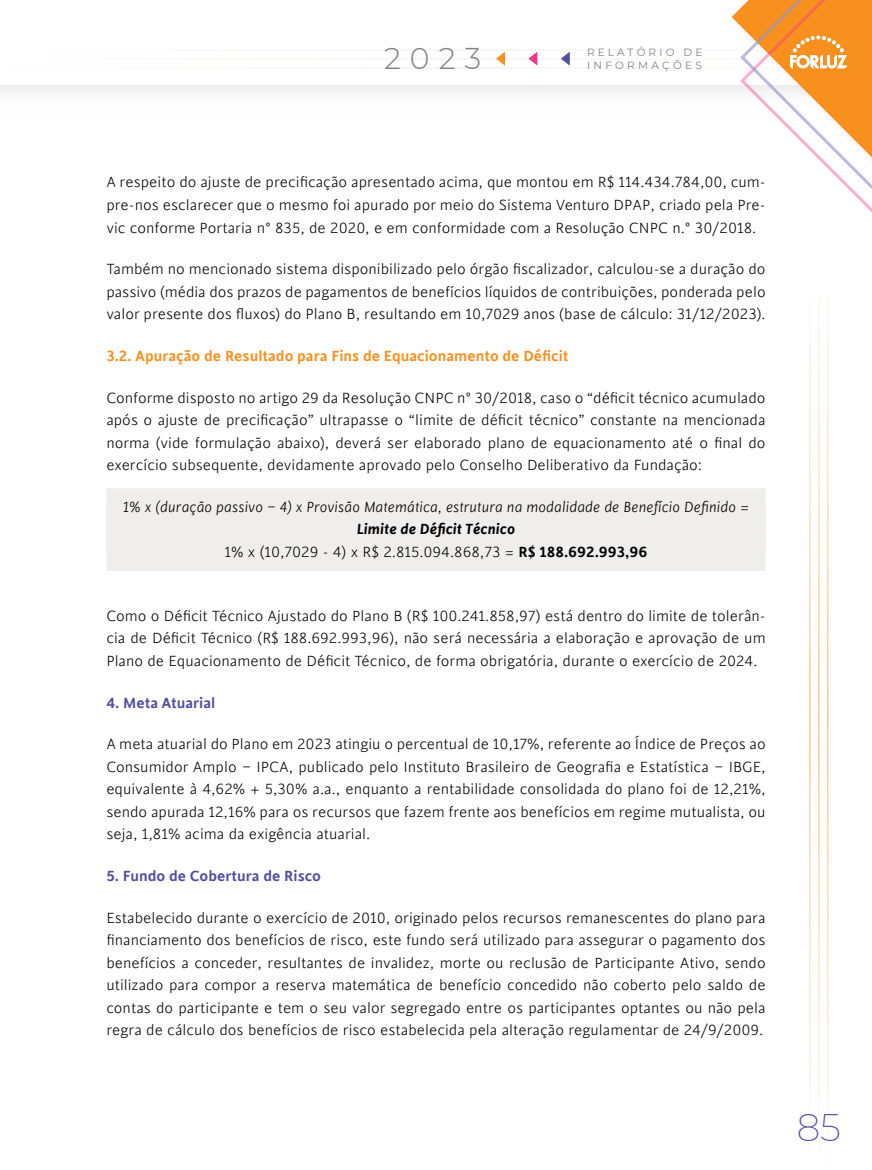
<style>
.page{position:relative;width:872px;height:1170px;background:#fff}
.page>*{position:absolute;margin:0;border:0;box-sizing:border-box;transform-origin:0 0}
.t1{font:200 37.5px "Montserrat";color:#514ea1}
.t2{font:300 30px "Montserrat";color:#808285}
.t3{font:300 16.5px/22.5px "Cinta";color:#000;text-align:justify}
.t4{font:italic 300 16.5px "Cinta";color:#000}
.t5{font:600 16.5px "Cinta";color:#f7901e}
.t6{font:600 16.5px "Cinta";letter-spacing:-.005em;color:#514ea1}
.t7{font:10.5px "Montserrat";letter-spacing:.3em;color:#808285}
.s1{font-weight:600;font-style:italic}
.s2{font-weight:600}
</style>
<div class="page">
<hr style="left:827px;top:733px;width:1px;height:436px;background:#f7901e">
<hr style="left:818px;top:733px;width:1px;height:436px;background:#f7901e">
<hr style="left:809px;top:733px;width:1px;height:436px;background:#f7901e">
<hr style="left:827px;top:298px;width:1px;height:435px;background:#f7901e">
<hr style="left:818px;top:298px;width:1px;height:435px;background:#f7901e">
<hr style="left:809px;top:298px;width:1px;height:435px;background:#f7901e">
<hr style="left:0;top:49px;width:455px;height:2px;background:#e9e6d6">
<hr style="left:0;top:58px;width:455px;height:2px;background:#e9e6d6">
<hr style="left:0;top:67px;width:455px;height:2px;background:#e9e6d6">
<hr style="left:455px;top:49px;width:417px;height:2px;background:#e9e6d6">
<hr style="left:455px;top:58px;width:417px;height:2px;background:#e9e6d6">
<hr style="left:455px;top:67px;width:417px;height:2px;background:#e9e6d6">
<div style="left:0;top:85px;width:808px;height:36px;background:linear-gradient(to bottom,#f3f3f3,#fff)"></div>
<svg style="left:528px;top:52px;width:9px;height:14px"></svg>
<svg style="left:561px;top:52px;width:9px;height:14px"></svg>
<svg style="left:496px;top:52px;width:9px;height:14px"></svg>
<div style="left:727px;top:0;width:145px;height:263px;background:#fff"></div>
<svg style="left:731px;top:0;width:141px;height:213px"></svg>
<div style="left:106px;top:488px;width:659px;height:38px;background:#efeeea"></div>
<div style="left:106px;top:511px;width:659px;height:37px;background:#efeeea"></div>
<div style="left:106px;top:533px;width:659px;height:38px;background:#efeeea"></div>
<h2 class="t2" style="left:384px;top:37px;width:99px">2023</h2>
<p class="t7" style="left:587px;top:45px;width:117px">RELATÓRIO DE</p>
<p class="t7" style="left:587px;top:58px;width:116px">INFORMAÇÕES</p>
<p class="t3" style="left:106px;top:171px;width:661px">A respeito do ajuste de precificação apresentado acima, que montou em R$ 114.434.784,00, cum&shy;pre-nos esclarecer que o mesmo foi apurado por meio do Sistema Venturo DPAP, criado pela Pre&shy;vic conforme Portaria nº 835, de 2020, e em conformidade com a Resolução CNPC n.º 30/2018.</p>
<p class="t3" style="left:106px;top:258px;width:661px">Também no mencionado sistema disponibilizado pelo órgão fiscalizador, calculou-se a duração do passivo (média dos prazos de pagamentos de benefícios líquidos de contribuições, ponderada pelo valor presente dos fluxos) do Plano B, resultando em 10,7029 anos (base de cálculo: 31/12/2023).</p>
<p class="t5" style="left:106px;top:346px;width:464px">3.2. Apuração de Resultado para Fins de Equacionamento de Déficit</p>
<p class="t3" style="left:106px;top:386px;width:661px">Conforme disposto no artigo 29 da Resolução CNPC nº 30/2018, caso o “déficit técnico acumulado após o ajuste de precificação” ultrapasse o “limite de déficit técnico” constante na mencionada norma (vide formulação abaixo), deverá ser elaborado plano de equacionamento até o final do exercício subsequente, devidamente aprovado pelo Conselho Deliberativo da Fundação:</p>
<p class="t4" style="left:123px;top:496px;width:628px">1% x (duração passivo – 4) x Provisão Matemática, estrutura na modalidade de Benefício Definido =</p>
<p class="t3" style="left:224px;top:518px;width:424px;text-align:center"><span class="s1">Limite de Déficit Técnico<br></span>1% x (10,7029 - 4) x R$ 2.815.094.868,73 = <span class="s2">R$ 188.692.993,96</span></p>
<p class="t3" style="left:106px;top:605px;width:661px">Como o Déficit Técnico Ajustado do Plano B (R$ 100.241.858,97) está dentro do limite de tolerân&shy;cia de Déficit Técnico (R$ 188.692.993,96), não será necessária a elaboração e aprovação de um Plano de Equacionamento de Déficit Técnico, de forma obrigatória, durante o exercício de 2024.</p>
<p class="t6" style="left:106px;top:692px;width:111px">4. Meta Atuarial</p>
<p class="t3" style="left:106px;top:733px;width:661px">A meta atuarial do Plano em 2023 atingiu o percentual de 10,17%, referente ao Índice de Preços ao Consumidor Amplo – IPCA, publicado pelo Instituto Brasileiro de Geografia e Estatística – IBGE, equivalente à 4,62% + 5,30% a.a., enquanto a rentabilidade consolidada do plano foi de 12,21%, sendo apurada 12,16% para os recursos que fazem frente aos benefícios em regime mutualista, ou seja, 1,81% acima da exigência atuarial.</p>
<p class="t6" style="left:106px;top:866px;width:216px">5. Fundo de Cobertura de Risco</p>
<p class="t3" style="left:106px;top:906px;width:661px">Estabelecido durante o exercício de 2010, originado pelos recursos remanescentes do plano para financiamento dos benefícios de risco, este fundo será utilizado para assegurar o pagamento dos benefícios a conceder, resultantes de invalidez, morte ou reclusão de Participante Ativo, sendo utilizado para compor a reserva matemática de benefício concedido não coberto pelo saldo de contas do participante e tem o seu valor segregado entre os participantes optantes ou não pela regra de cálculo dos benefícios de risco estabelecida pela alteração regulamentar de 24/9/2009.</p>
<h1 class="t1" style="left:796px;top:1102px;width:46px">85</h1>
</div>
